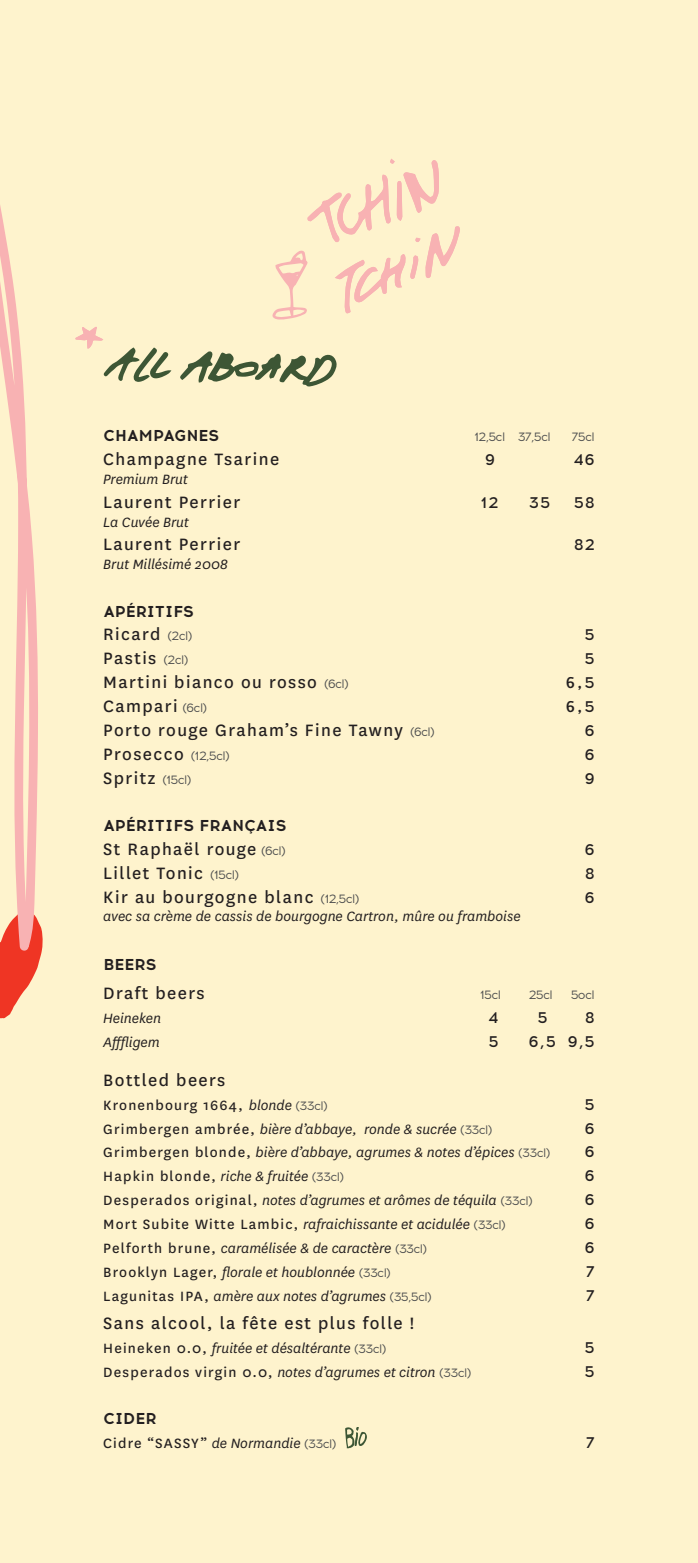
<style>
.page{position:relative;width:698px;height:1563px;background:#fff}
.page>*{position:absolute;margin:0;border:0;box-sizing:border-box;transform-origin:0 0}
.t1{font:19.25px "National";letter-spacing:.075em;color:#231f20}
.t2{font:italic 15.75px "National";color:#231f20}
.t3{font:15.75px "National";letter-spacing:.075em;color:#231f20}
.t4{font:700 15.75px "Acrom";letter-spacing:.01em;color:#231f20}
.t5{font:500 15.75px "Acrom";letter-spacing:.075em;color:#231f20}
.t6{font:700 15.75px "Andale Mono MT Std";color:#231f20}
.t7{font:12.25px "Acrom";letter-spacing:-.05em;color:#4b4c4d}
.s1{font-family:"Acrom";font-size:12.25px;color:#4b4c4d}
.s2{font-family:"Acrom";font-weight:500}
.s3{font-style:italic}
.s4{font-style:normal}
.s5{font-family:"Acrom";font-style:normal;font-size:12.25px;color:#4b4c4d}
</style>
<div class="page">
<div style="left:0;top:0;width:697px;height:1563px;background:#fef3cd"></div>
<svg style="left:272px;top:159px;width:188px;height:161px;background:#fce8c8"></svg>
<svg style="left:0;top:0;width:43px;height:1018px;background:#fbd7bc"></svg>
<svg style="left:345px;top:1427px;width:22px;height:21px"></svg>
<svg style="left:179px;top:351px;width:158px;height:36px;background:#b7b995"></svg>
<svg style="left:75px;top:327px;width:96px;height:55px;background:#e0d8b4"></svg>
<p class="t4" style="left:103px;top:424px;width:117px">CHAMPAGNES</p>
<p class="t7" style="left:474px;top:429px;width:78px">12,5cl 37,5cl</p>
<p class="t7" style="left:571px;top:429px;width:24px">75cl</p>
<p class="t1" style="left:103px;top:446px;width:177px">Champagne Tsarine</p>
<p class="t5" style="left:485px;top:449px;width:11px">9</p>
<p class="t5" style="left:573px;top:449px;width:22px">46</p>
<p class="t2" style="left:103px;top:469px;width:86px">Premium Brut</p>
<p class="t1" style="left:103px;top:489px;width:138px">Laurent Perrier</p>
<p class="t5" style="left:480px;top:491px;width:19px">12</p>
<p class="t5" style="left:528px;top:491px;width:23px">35</p>
<p class="t5" style="left:573px;top:491px;width:22px">58</p>
<p class="t2" style="left:103px;top:512px;width:87px">La Cuvée Brut</p>
<p class="t1" style="left:103px;top:532px;width:138px">Laurent Perrier</p>
<p class="t5" style="left:574px;top:534px;width:22px">82</p>
<p class="t2" style="left:103px;top:555px;width:126px">Brut Millésimé 2008</p>
<p class="t4" style="left:103px;top:600px;width:92px">APÉRITIFS</p>
<p class="t1" style="left:103px;top:622px;width:91px">Ricard <span class="s1">(2cl)</span></p>
<p class="t5" style="left:584px;top:624px;width:12px">5</p>
<p class="t1" style="left:103px;top:645px;width:87px">Pastis <span class="s1">(2cl)</span></p>
<p class="t5" style="left:584px;top:648px;width:12px">5</p>
<p class="t1" style="left:103px;top:669px;width:247px">Martini bianco ou rosso <span class="s1">(6cl)</span></p>
<p class="t6" style="left:565px;top:673px;width:31px">6,<span class="s2">5</span></p>
<p class="t1" style="left:103px;top:693px;width:105px">Campari <span class="s1">(6cl)</span></p>
<p class="t6" style="left:565px;top:697px;width:31px">6,<span class="s2">5</span></p>
<p class="t1" style="left:103px;top:717px;width:333px">Porto rouge Graham’s Fine Tawny <span class="s1">(6cl)</span></p>
<p class="t5" style="left:584px;top:720px;width:11px">6</p>
<p class="t1" style="left:103px;top:741px;width:128px">Prosecco <span class="s1">(12,5cl)</span></p>
<p class="t5" style="left:584px;top:744px;width:11px">6</p>
<p class="t1" style="left:103px;top:765px;width:90px">Spritz <span class="s1">(15cl)</span></p>
<p class="t5" style="left:584px;top:767px;width:11px">9</p>
<p class="t4" style="left:103px;top:814px;width:184px">APÉRITIFS FRANÇAIS</p>
<p class="t1" style="left:103px;top:836px;width:184px">St Raphaël rouge <span class="s1">(6cl)</span></p>
<p class="t5" style="left:584px;top:838px;width:11px">6</p>
<p class="t1" style="left:103px;top:860px;width:137px">Lillet Tonic <span class="s1">(15cl)</span></p>
<p class="t5" style="left:585px;top:862px;width:11px">8</p>
<p class="t1" style="left:103px;top:884px;width:257px">Kir au bourgogne blanc <span class="s1">(12,5cl)</span></p>
<p class="t5" style="left:584px;top:886px;width:11px">6</p>
<p class="t2" style="left:103px;top:907px;width:419px">avec sa crème de cassis de bourgogne Cartron, mûre ou framboise</p>
<p class="t4" style="left:103px;top:954px;width:55px">BEERS</p>
<p class="t1" style="left:103px;top:980px;width:103px">Draft beers</p>
<p class="t7" style="left:480px;top:987px;width:22px">15cl</p>
<p class="t7" style="left:528px;top:987px;width:25px">25cl</p>
<p class="t7" style="left:570px;top:987px;width:26px">5ocl</p>
<p class="t2" style="left:103px;top:1008px;width:59px">Heineken</p>
<p class="t5" style="left:488px;top:1007px;width:11px">4</p>
<p class="t5" style="left:537px;top:1007px;width:12px">5</p>
<p class="t5" style="left:585px;top:1007px;width:11px">8</p>
<p class="t2" style="left:103px;top:1032px;width:58px">Afffligem</p>
<p class="t5" style="left:488px;top:1031px;width:12px">5</p>
<p class="t5" style="left:528px;top:1031px;width:67px">6,5 9,5</p>
<p class="t1" style="left:103px;top:1067px;width:124px">Bottled beers</p>
<p class="t3" style="left:103px;top:1094px;width:226px">Kronenbourg 1664, <span class="s3">blonde</span> <span class="s1">(33cl)</span></p>
<p class="t5" style="left:584px;top:1093px;width:12px">5</p>
<p class="t2" style="left:103px;top:1119px;width:390px"><span class="s4">Grimbergen ambrée,</span> bière d’abbaye, ronde &amp; sucrée <span class="s5">(33cl)</span></p>
<p class="t5" style="left:584px;top:1117px;width:11px">6</p>
<p class="t2" style="left:103px;top:1143px;width:448px"><span class="s4">Grimbergen blonde,</span> bière d’abbaye, agrumes &amp; notes d’épices <span class="s5">(33cl)</span></p>
<p class="t5" style="left:584px;top:1141px;width:11px">6</p>
<p class="t3" style="left:103px;top:1166px;width:242px">Hapkin blonde, <span class="s3">riche &amp; fruitée</span> <span class="s1">(33cl)</span></p>
<p class="t5" style="left:584px;top:1165px;width:11px">6</p>
<p class="t2" style="left:103px;top:1190px;width:431px"><span class="s4">Desperados original,</span> notes d’agrumes et arômes de téquila <span class="s5">(33cl)</span></p>
<p class="t5" style="left:584px;top:1189px;width:11px">6</p>
<p class="t2" style="left:103px;top:1214px;width:404px"><span class="s4">Mort Subite Witte Lambic,</span> rafraichissante et acidulée <span class="s5">(33cl)</span></p>
<p class="t5" style="left:584px;top:1213px;width:11px">6</p>
<p class="t2" style="left:103px;top:1238px;width:325px"><span class="s4">Pelforth brune,</span> caramélisée &amp; de caractère <span class="s5">(33cl)</span></p>
<p class="t5" style="left:584px;top:1236px;width:11px">6</p>
<p class="t2" style="left:103px;top:1262px;width:289px"><span class="s4">Brooklyn Lager,</span> florale et houblonnée <span class="s5">(33cl)</span></p>
<p class="t5" style="left:586px;top:1260px;width:10px">7</p>
<p class="t2" style="left:103px;top:1286px;width:330px"><span class="s4">Lagunitas IPA,</span> amère aux notes d’agrumes <span class="s5">(35,5cl)</span></p>
<p class="t5" style="left:586px;top:1284px;width:10px">7</p>
<p class="t1" style="left:103px;top:1310px;width:312px">Sans alcool, la fête est plus folle !</p>
<p class="t2" style="left:103px;top:1338px;width:284px"><span class="s4">Heineken 0.0,</span> fruitée et désaltérante <span class="s5">(33cl)</span></p>
<p class="t5" style="left:584px;top:1337px;width:12px">5</p>
<p class="t2" style="left:103px;top:1362px;width:369px"><span class="s4">Desperados virgin 0.0,</span> notes d’agrumes et citron <span class="s5">(33cl)</span></p>
<p class="t5" style="left:584px;top:1361px;width:12px">5</p>
<p class="t4" style="left:103px;top:1407px;width:55px">CIDER</p>
<p class="t3" style="left:103px;top:1433px;width:235px">Cidre “SASSY” <span class="s3">de Normandie</span> <span class="s1">(33cl)</span></p>
<p class="t5" style="left:586px;top:1432px;width:10px">7</p>
</div>
